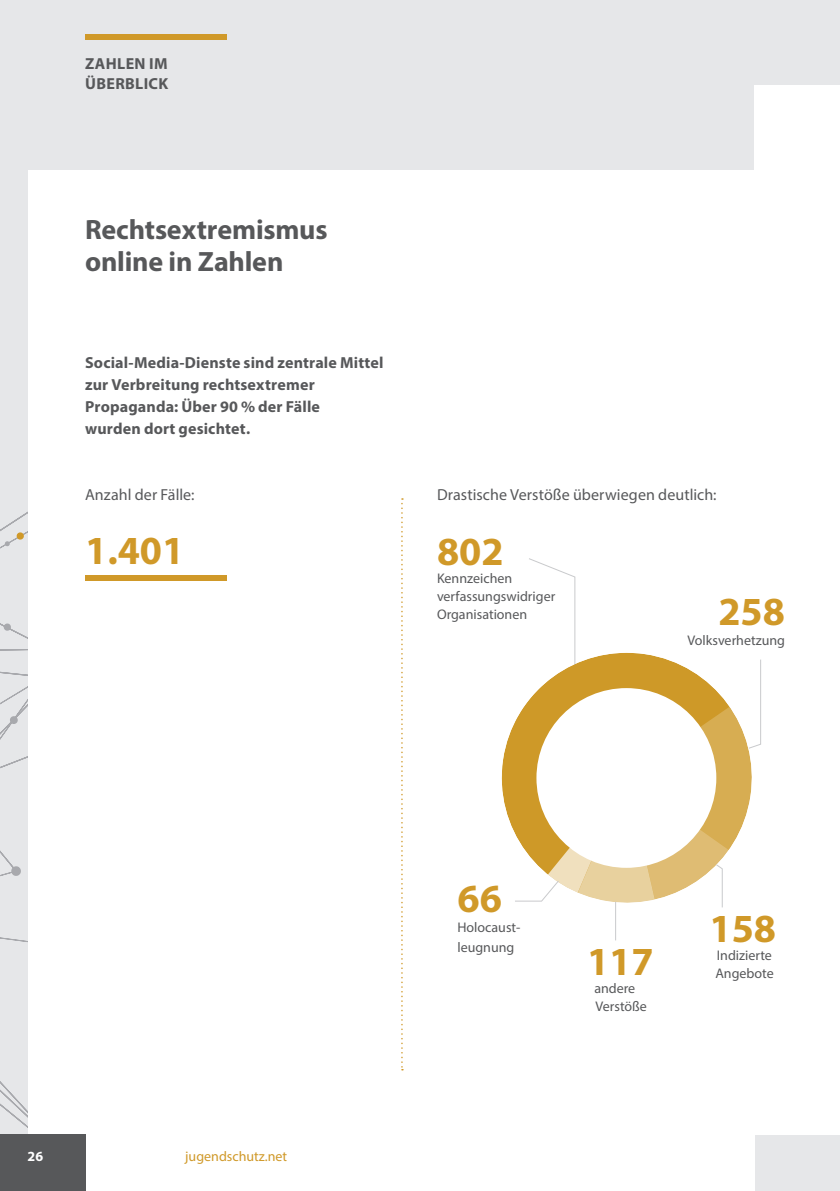
<style>
.page{position:relative;width:840px;height:1191px;background:#fff}
.page>*{position:absolute;margin:0;border:0;box-sizing:border-box;transform-origin:0 0}
.t1{font:700 40px "Myriad Pro";color:#d09929}
.t2{font:700 28px "Myriad Pro";letter-spacing:-.005em;color:#57585a}
.t3{font:700 16px/20px "Myriad Pro";letter-spacing:.01em;color:#57585a}
.t4{font:16px "Myriad Pro";letter-spacing:.005em;color:#57585a}
.t5{font:14px/18px "Myriad Pro";color:#57585a}
.t6{font:14px "Myriad Pro";color:#d09929}
.t7{font:700 14px "Myriad Pro";color:#fff}
</style>
<div class="page">
<div style="left:0;top:0;width:839px;height:1191px;background:#e6e7e9"></div>
<svg style="left:0;top:511px;width:28px;height:617px"></svg>
<div style="left:28px;top:170px;width:726px;height:1021px;background:#fff"></div>
<div style="left:754px;top:85px;width:85px;height:1049px;background:#fff"></div>
<svg style="left:501px;top:724px;width:13px;height:107px"></svg>
<div style="left:85px;top:575px;width:142px;height:6px;background:#d09929"></div>
<svg style="left:514px;top:558px;width:246px;height:350px"></svg>
<svg style="left:401px;top:498px;width:2px;height:572px"></svg>
<div style="left:536px;top:688px;width:180px;height:180px;background:#fff;border-radius:50%"></div>
<hr style="left:615px;top:901px;width:1px;height:39px;background:#c9cacc">
<div style="left:85px;top:34px;width:142px;height:6px;background:#d09929"></div>
<hr style="left:839px;top:1134px;width:1px;height:57px;background:#57585a">
<div style="left:0;top:1134px;width:85px;height:57px;background:#57585a"></div>
<p class="t3" style="left:85px;top:53px;width:84px">ZAHLEN IM<br>ÜBERBLICK</p>
<p class="t2" style="left:85px;top:211px;width:244px">Rechtsextremismus</p>
<p class="t2" style="left:85px;top:243px;width:200px">online in Zahlen</p>
<p class="t3" style="left:85px;top:352px;width:300px">Social-Media-Dienste sind zentrale Mittel</p>
<p class="t3" style="left:85px;top:374px;width:231px">zur Verbreitung rechtsextremer</p>
<p class="t3" style="left:85px;top:396px;width:236px">Propaganda: Über 90 % der Fälle</p>
<p class="t3" style="left:85px;top:418px;width:166px">wurden dort gesichtet.</p>
<p class="t4" style="left:85px;top:485px;width:111px">Anzahl der Fälle:</p>
<p class="t4" style="left:437px;top:485px;width:281px">Drastische Verstöße überwiegen deutlich:</p>
<p class="t1" style="left:85px;top:524px;width:101px">1.401</p>
<p class="t1" style="left:437px;top:526px;width:68px">802</p>
<p class="t5" style="left:437px;top:569px;width:120px">Kennzeichen verfassungswidriger<br>Organisationen</p>
<p class="t1" style="left:718px;top:585px;width:68px">258</p>
<p class="t5" style="left:687px;top:630px;width:99px">Volksverhetzung</p>
<p class="t7" style="left:28px;top:1146px;width:17px">26</p>
<p class="t6" style="left:185px;top:1147px;width:103px">jugendschutz.net</p>
<p class="t1" style="left:457px;top:872px;width:46px">66</p>
<p class="t5" style="left:457px;top:917px;width:64px">Holocaust-</p>
<p class="t5" style="left:457px;top:937px;width:58px">leugnung</p>
<p class="t1" style="left:586px;top:936px;width:68px">117</p>
<p class="t5" style="left:594px;top:979px;width:54px">andere<br>Verstöße</p>
<p class="t1" style="left:709px;top:902px;width:68px">158</p>
<p class="t5" style="left:716px;top:946px;width:57px">Indizierte</p>
<p class="t5" style="left:715px;top:964px;width:60px">Angebote</p>
</div>
